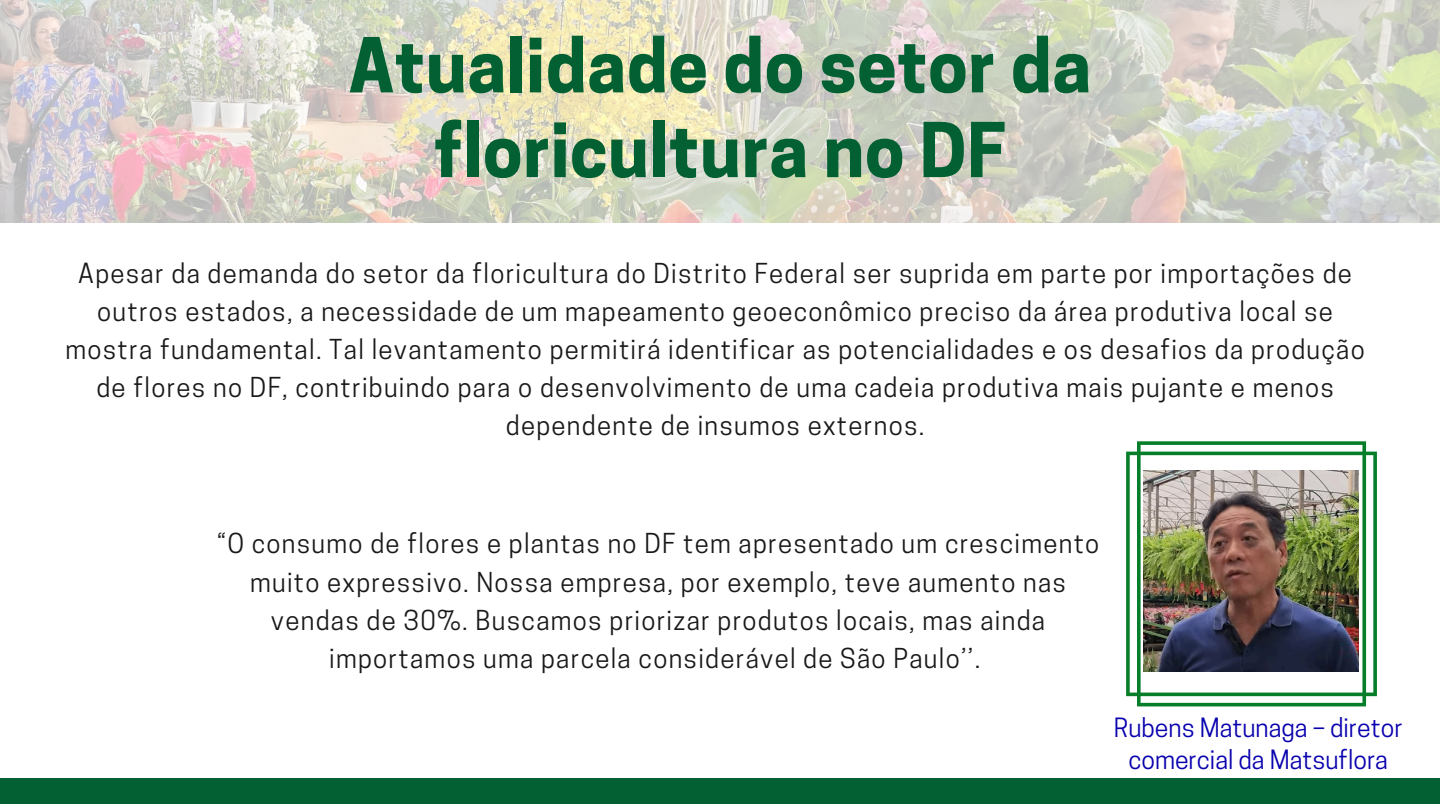
<style>
.page{position:relative;width:1440px;height:810px;background:#fff}
.page>*{position:absolute;margin:0;border:0;box-sizing:border-box;transform-origin:0 0}
.t1{font:700 70.9px/84.8px "Cooper Hewitt";letter-spacing:.005em;color:#026032;text-align:center}
.t2{font:25.8px/38px "Cooper Hewitt";letter-spacing:.05em;color:#191919;text-align:center}
.t3{font:24.9px/32.2px "Cooper Hewitt";color:#0900ad;text-align:center}
</style>
<div class="page">
<svg style="left:1126px;top:441px;width:251px;height:265px"></svg>
<img style="left:1143px;top:471px;width:215px;height:200px">
<div style="left:0;top:778px;width:1440px;height:26px;background:#026032"></div>
<img style="left:0;top:0;width:1440px;height:222px">
<p class="t1" style="left:349px;top:32px;width:744px">Atualidade do setor da floricultura no DF</p>
<h1 class="t2" style="left:65px;top:258px;width:1301px">Apesar da demanda do setor da floricultura do Distrito Federal ser suprida em parte por importações de outros estados, a necessidade de um mapeamento geoeconômico preciso da área produtiva local se mostra fundamental. Tal levantamento permitirá identificar as potencialidades e os desafios da produção de flores no DF, contribuindo para o desenvolvimento de uma cadeia produtiva mais pujante e menos dependente de insumos externos.</h1>
<p class="t2" style="left:217px;top:528px;width:884px">“O consumo de flores e plantas no DF tem apresentado um crescimento muito expressivo. Nossa empresa, por exemplo, teve aumento nas vendas de 30%. Buscamos priorizar produtos locais, mas ainda importamos uma parcela considerável de São Paulo’’.</p>
<p class="t3" style="left:1114px;top:715px;width:290px">Rubens Matunaga – diretor comercial da Matsuflora</p>
</div>
